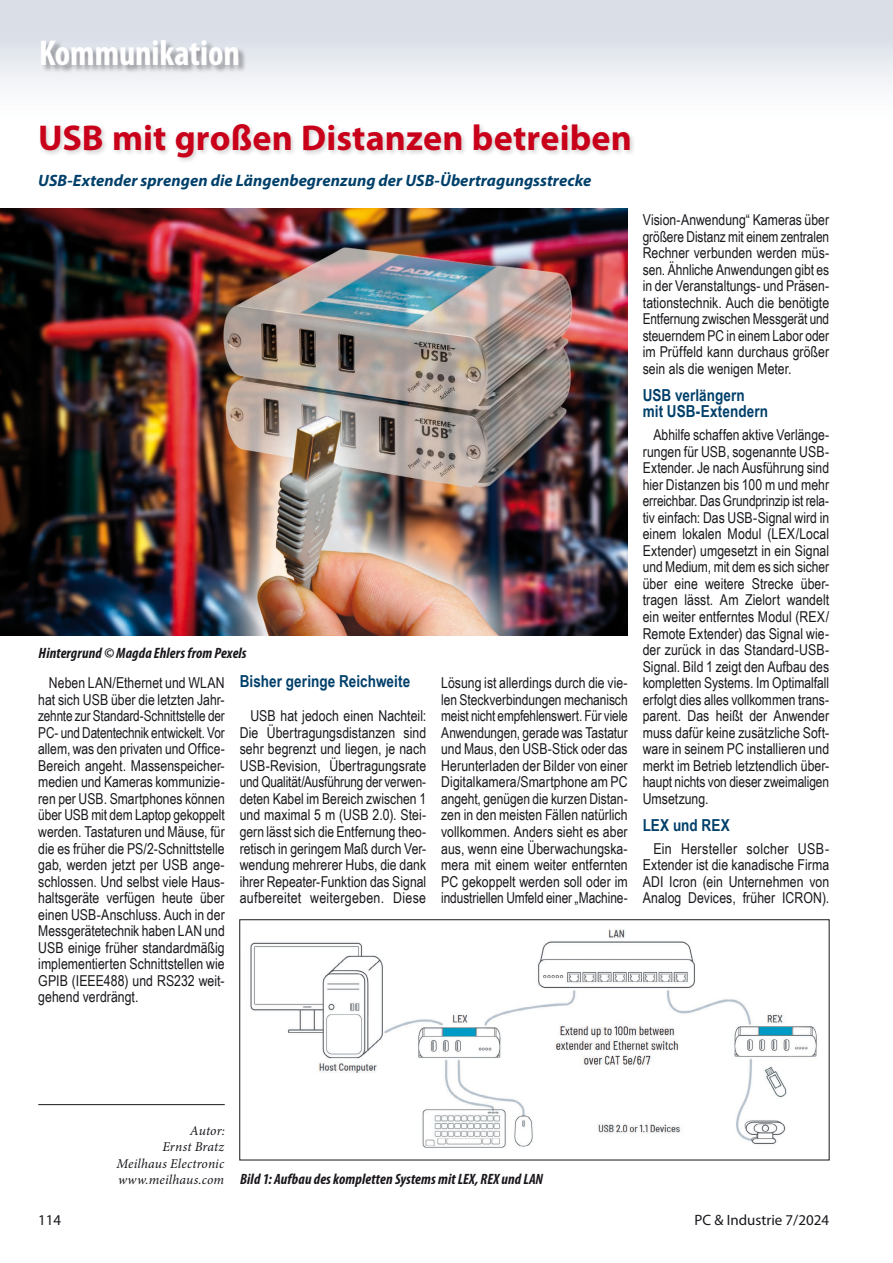
<style>
.page{position:relative;width:893px;height:1263px;background:#fff}
.page>*{position:absolute;margin:0;border:0;box-sizing:border-box;transform-origin:0 0}
.t1{font:700 36px "Myriad Pro";letter-spacing:.005em;color:#c90019}
.t2{font:700 condensed 36px "Myriad Pro";letter-spacing:-.005em;color:#fff}
.t3{font:italic 700 16.5px "Myriad Pro";letter-spacing:.005em;color:#00406a}
.t4{font:700 16.5px/16.5px "Arial Narrow";letter-spacing:.005em;color:#00406a}
.t5{font:15px/16.5px "Arial Narrow";color:#1a171c;text-align:justify}
.t6{font:italic 700 condensed 15px "Myriad Pro";letter-spacing:.01em;color:#1a171c}
.t7{font:15px "Myriad Pro";color:#1a171c}
.t8{font:italic 13.5px/16.5px "Minion Pro";letter-spacing:.01em;color:#1a171c;text-align:right}
</style>
<div class="page">
<div style="left:0;top:0;width:893px;height:128px;background:linear-gradient(to bottom,#d2d8e2,#fff)"></div>
<hr style="left:38px;top:1104px;width:187px;height:1px;background:#1a171c">
<div style="left:38px;top:122px;width:598px;height:42px;background:#1a171c;opacity:.2"></div>
<img style="left:0;top:208px;width:628px;height:427px">
<img style="left:250px;top:929px;width:567px;height:219px">
<div style="left:240px;top:919px;width:589px;height:241px;border:1px solid #1a171c"></div>
<div style="left:41px;top:41px;width:206px;height:33px;background:#1a171c;opacity:.4"></div>
<h1 class="t2" style="left:39px;top:30px;width:203px">Kommunikation</h1>
<h1 class="t1" style="left:38px;top:114px;width:595px">USB mit großen Distanzen betreiben</h1>
<p class="t3" style="left:38px;top:170px;width:555px">USB-Extender sprengen die Längenbegrenzung der USB-Übertragungsstrecke</p>
<p class="t6" style="left:39px;top:644px;width:210px">Hintergrund © Magda Ehlers from Pexels</p>
<p class="t5" style="left:38px;top:674px;width:188px;text-indent:11px">Neben LAN/Ethernet und WLAN hat sich USB über die letzten Jahr&shy;zehnte zur Standard-Schnittstelle der PC- und Datentechnik entwickelt. Vor allem, was den privaten und Office-Bereich angeht. Massenspeicher&shy;medien und Kameras kommunizie&shy;ren per USB. Smartphones können über USB mit dem Laptop gekoppelt werden. Tastaturen und Mäuse, für die es früher die PS/2-Schnittstelle gab, werden jetzt per USB ange&shy;schlossen. Und selbst viele Haus&shy;haltsgeräte verfügen heute über einen USB-Anschluss. Auch in der Messgerätetechnik haben LAN und USB einige früher standardmäßig implementierten Schnittstellen wie GPIB (IEEE488) und RS232 weit&shy;gehend verdrängt.</p>
<p class="t4" style="left:240px;top:672px;width:172px">Bisher geringe Reichweite</p>
<p class="t5" style="left:240px;top:707px;width:188px;text-indent:11px">USB hat jedoch einen Nachteil:<br>Die Übertragungsdistanzen sind sehr begrenzt und liegen, je nach USB-Revision, Übertragungsrate und Qualität/Ausführung der verwen&shy;deten Kabel im Bereich zwischen 1 und maximal 5 m (USB 2.0). Stei&shy;gern lässt sich die Entfernung theo&shy;retisch in geringem Maß durch Ver&shy;wendung mehrerer Hubs, die dank ihrer Repeater-Funktion das Signal aufbereitet weitergeben. Diese</p>
<p class="t5" style="left:441px;top:674px;width:188px">Lösung ist allerdings durch die vie&shy;len Steckverbindungen mechanisch meist nicht empfehlenswert. Für viele Anwendungen, gerade was Tastatur und Maus, den USB-Stick oder das Herunterladen der Bilder von einer Digitalkamera/Smartphone am PC angeht, genügen die kurzen Distan&shy;zen in den meisten Fällen natürlich vollkommen. Anders sieht es aber aus, wenn eine Überwachungska&shy;mera mit einem weiter entfernten PC gekoppelt werden soll oder im industriellen Umfeld einer „Machine-</p>
<p class="t5" style="left:643px;top:211px;width:188px">Vision-Anwendung“ Kameras über größere Distanz mit einem zentralen Rechner verbunden werden müs&shy;sen. Ähnliche Anwendungen gibt es in der Veranstaltungs- und Präsen&shy;tationstechnik. Auch die benötigte Entfernung zwischen Messgerät und steuerndem PC in einem Labor oder im Prüffeld kann durchaus größer sein als die wenigen Meter.</p>
<p class="t4" style="left:643px;top:386px;width:127px">USB verlängern mit USB-Extendern</p>
<p class="t5" style="left:643px;top:426px;width:188px;text-indent:11px">Abhilfe schaffen aktive Verlänge&shy;rungen für USB, sogenannte USB-Extender. Je nach Ausführung sind hier Distanzen bis 100 m und mehr erreichbar. Das Grundprinzip ist rela&shy;tiv einfach: Das USB-Signal wird in einem lokalen Modul (LEX/Local Extender) umgesetzt in ein Signal und Medium, mit dem es sich sicher über eine weitere Strecke über&shy;tragen lässt. Am Zielort wandelt ein weiter entferntes Modul (REX/ Remote Extender) das Signal wie&shy;der zurück in das Standard-USB-Signal. Bild 1 zeigt den Aufbau des kompletten Systems. Im Optimalfall erfolgt dies alles vollkommen trans&shy;parent. Das heißt der Anwender muss dafür keine zusätzliche Soft&shy;ware in seinem PC installieren und merkt im Betrieb letztendlich über&shy;haupt nichts von dieser zweimaligen Umsetzung.</p>
<p class="t4" style="left:643px;top:816px;width:89px">LEX und REX</p>
<p class="t5" style="left:643px;top:839px;width:188px;text-indent:11px">Ein Hersteller solcher USB-Extender ist die kanadische Firma ADI Icron (ein Unternehmen von Analog Devices, früher ICRON).</p>
<p class="t8" style="left:116px;top:1122px;width:110px">Autor:<br>Ernst Bratz<br>Meilhaus Electronic www.meilhaus.com</p>
<p class="t6" style="left:240px;top:1170px;width:304px">Bild 1: Aufbau des kompletten Systems mit LEX, REX und LAN</p>
<p class="t7" style="left:38px;top:1210px;width:25px">114</p>
<p class="t7" style="left:694px;top:1210px;width:136px">PC &amp; Industrie 7/2024</p>
</div>
